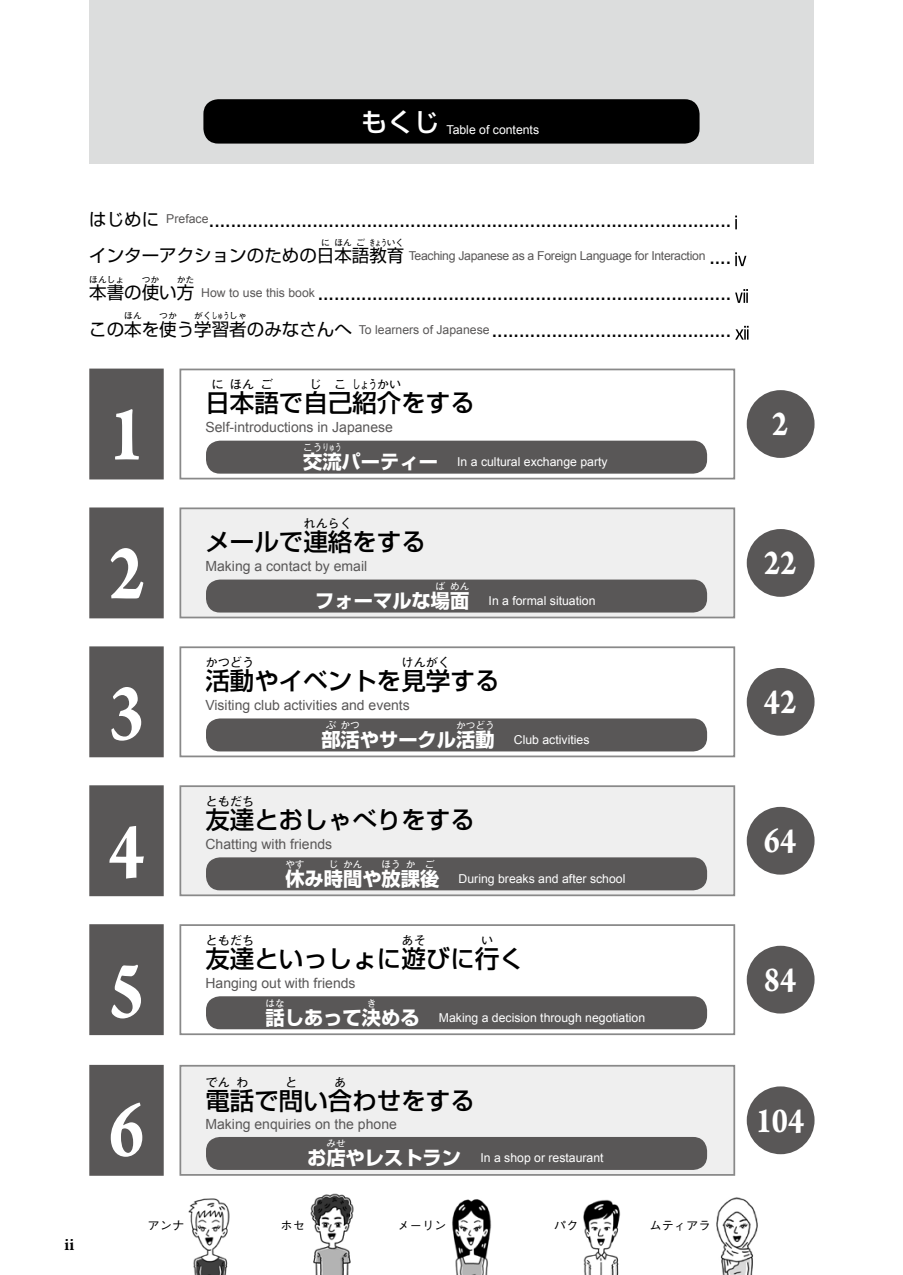
<style>
.page{position:relative;width:903px;height:1275px;background:#fff}
.page>*{position:absolute;margin:0;border:0;box-sizing:border-box;transform-origin:0 0}
.t1{font:84px "Arno Pro Bold Sm Text";color:#fff;scale:.83 1}
.t2{font:37.8px "Arno Pro Bold Sm Text";color:#fff;scale:.83 1}
.t3{font:500 24.5px "Shin Go Pro";color:#000}
.t4{font:21px "Shin Go Pro";color:#000}
.t5{font:700 19.25px "Shin Go Pro";color:#fff}
.t6{font:600 18.55px "Arno Pro";color:#000}
.t7{font:17.5px "Shin Go Pro";color:#000}
.t8{font:14px "Arial";color:#595757}
.t9{font:12.25px "Arial";color:#fff}
.t10{font:12.25px "Arial";letter-spacing:-.025em;color:#595757}
.t11{font:500 12.25px "Shin Go Pro";color:#000}
.t12{font:500 12.25px "Gothic BBB Pro";color:#000}
.t13{font:500 12.25px "Shin Go Pro";color:#000;scale:.67 1}
.t14{font:700 10.5px "Shin Go Pro";color:#fff}
.t15{font:700 9.62px "Shin Go Pro";color:#fff}
.t16{font:8.75px "Shin Go Pro";color:#000}
.t17{font:8.75px "Shin Go Pro";color:#000;scale:.67 1}
.s1{font-family:"Shin Go Pro";font-weight:500;font-size:26.25px}
.s2{font-size:17.5px}
.s3{font-family:"Shin Go Pro";font-size:21px;color:#000}
.s4{font-family:"Shin Go Pro";font-weight:700;font-size:19.25px}
</style>
<div class="page">
<img style="left:310px;top:1193px;width:44px;height:82px">
<img style="left:188px;top:1198px;width:42px;height:77px">
<img style="left:583px;top:1199px;width:38px;height:76px">
<img style="left:716px;top:1197px;width:42px;height:78px">
<img style="left:452px;top:1199px;width:40px;height:76px">
<div style="left:89px;top:0;width:725px;height:164px;background:#dcdddd"></div>
<div style="left:203px;top:99px;width:496px;height:45px;background:#000;border-radius:15px"></div>
<svg style="left:735px;top:216px;width:2px;height:13px"></svg>
<svg style="left:735px;top:252px;width:11px;height:14px"></svg>
<svg style="left:735px;top:289px;width:13px;height:14px"></svg>
<svg style="left:735px;top:326px;width:14px;height:14px"></svg>
<div style="left:179px;top:369px;width:556px;height:110px;border:2px solid #898989"></div>
<div style="left:90px;top:369px;width:73px;height:110px;background:#595757"></div>
<div style="left:89px;top:369px;width:75px;height:110px;border:2px solid #595757"></div>
<div style="left:206px;top:441px;width:501px;height:33px;background:#595757;border-radius:14px"></div>
<div style="left:747px;top:390px;width:67px;height:68px;background:#595757;border-radius:50%"></div>
<div style="left:179px;top:646px;width:556px;height:111px;border:2px solid #898989"></div>
<div style="left:90px;top:647px;width:73px;height:109px;background:#595757"></div>
<div style="left:89px;top:646px;width:75px;height:111px;border:2px solid #595757"></div>
<div style="left:206px;top:718px;width:501px;height:33px;background:#595757;border-radius:14px"></div>
<div style="left:747px;top:668px;width:67px;height:68px;background:#595757;border-radius:50%"></div>
<div style="left:180px;top:508px;width:554px;height:109px;background:#efefef"></div>
<div style="left:179px;top:507px;width:556px;height:111px;border:2px solid #898989"></div>
<div style="left:90px;top:508px;width:73px;height:109px;background:#595757"></div>
<div style="left:89px;top:507px;width:75px;height:111px;border:2px solid #595757"></div>
<div style="left:206px;top:580px;width:501px;height:32px;background:#595757;border-radius:14px"></div>
<div style="left:747px;top:529px;width:67px;height:68px;background:#595757;border-radius:50%"></div>
<div style="left:180px;top:786px;width:554px;height:109px;background:#efefef"></div>
<div style="left:179px;top:785px;width:556px;height:111px;border:2px solid #898989"></div>
<div style="left:90px;top:786px;width:73px;height:109px;background:#595757"></div>
<div style="left:89px;top:785px;width:75px;height:111px;border:2px solid #595757"></div>
<div style="left:206px;top:857px;width:501px;height:33px;background:#595757;border-radius:14px"></div>
<div style="left:747px;top:807px;width:67px;height:68px;background:#595757;border-radius:50%"></div>
<div style="left:179px;top:924px;width:556px;height:111px;border:2px solid #898989"></div>
<div style="left:90px;top:925px;width:73px;height:109px;background:#595757"></div>
<div style="left:89px;top:924px;width:75px;height:111px;border:2px solid #595757"></div>
<div style="left:206px;top:996px;width:501px;height:33px;background:#595757;border-radius:14px"></div>
<div style="left:747px;top:946px;width:67px;height:67px;background:#595757;border-radius:50%"></div>
<div style="left:180px;top:1066px;width:554px;height:109px;background:#efefef"></div>
<div style="left:179px;top:1065px;width:556px;height:111px;border:2px solid #898989"></div>
<div style="left:90px;top:1066px;width:73px;height:109px;background:#595757"></div>
<div style="left:89px;top:1065px;width:75px;height:111px;border:2px solid #595757"></div>
<div style="left:206px;top:1137px;width:501px;height:33px;background:#595757;border-radius:14px"></div>
<div style="left:747px;top:1086px;width:67px;height:68px;background:#595757;border-radius:50%"></div>
<p class="t9" style="left:361px;top:121px;width:179px"><span class="s1">もくじ</span> Table of contents</p>
<p class="t4" style="left:89px;top:202px;width:643px"><span class="s2">はじめに</span> <sup>Preface</sup>................................................................................................</p>
<p class="t7" style="left:89px;top:241px;width:317px">インターアクションのための日本語教育</p>
<p class="t16" style="left:321px;top:235px;width:10px">に</p>
<p class="t16" style="left:334px;top:235px;width:19px">ほん</p>
<p class="t16" style="left:356px;top:235px;width:10px">ご</p>
<p class="t17" style="left:369px;top:235px;width:54px">きょういく</p>
<p class="t10" style="left:409px;top:248px;width:324px">Teaching Japanese as a Foreign Language for Interaction <span class="s3">....</span></p>
<p class="t16" style="left:89px;top:272px;width:37px">ほんしょ</p>
<p class="t16" style="left:142px;top:272px;width:19px">つか</p>
<p class="t16" style="left:177px;top:272px;width:19px">かた</p>
<p class="t7" style="left:89px;top:278px;width:106px">本書の使い方</p>
<p class="t4" style="left:201px;top:275px;width:531px"><sup>How</sup> <sup>to</sup> <sup>use</sup> <sup>this</sup> <sup>book</sup> ............................................................................</p>
<p class="t7" style="left:89px;top:315px;width:159px">この本を使う学習者</p>
<p class="t16" style="left:124px;top:309px;width:19px">ほん</p>
<p class="t16" style="left:159px;top:309px;width:19px">つか</p>
<p class="t16" style="left:194px;top:309px;width:54px">がくしゅうしゃ</p>
<p class="t4" style="left:247px;top:312px;width:486px"><span class="s2">のみなさんへ</span> <sup>To</sup> <sup>learners</sup> <sup>of</sup> <sup>Japanese</sup> ............................................</p>
<h1 class="t1" style="left:109px;top:385px;width:45px">1</h1>
<h1 class="t1" style="left:109px;top:524px;width:45px">2</h1>
<h1 class="t1" style="left:109px;top:662px;width:45px">3</h1>
<h1 class="t1" style="left:109px;top:801px;width:45px">4</h1>
<h1 class="t1" style="left:109px;top:940px;width:45px">5</h1>
<h1 class="t1" style="left:109px;top:1081px;width:45px">6</h1>
<p class="t11" style="left:212px;top:374px;width:14px">に</p>
<p class="t11" style="left:230px;top:374px;width:26px">ほん</p>
<p class="t11" style="left:261px;top:374px;width:14px">ご</p>
<p class="t11" style="left:310px;top:374px;width:14px">じ</p>
<p class="t11" style="left:334px;top:374px;width:14px">こ</p>
<p class="t13" style="left:352px;top:374px;width:75px">しょうかい</p>
<p class="t8" style="left:205px;top:418px;width:189px">Self-introductions in Japanese</p>
<p class="t3" style="left:205px;top:383px;width:271px">日本語で自己紹介をする</p>
<p class="t15" style="left:303px;top:440px;width:40px">こうりゅう</p>
<p class="t9" style="left:342px;top:454px;width:267px"><span class="s4">パーティー　</span>In a cultural exchange party</p>
<p class="t5" style="left:303px;top:446px;width:40px">交流</p>
<p class="t11" style="left:303px;top:513px;width:50px">れんらく</p>
<p class="t8" style="left:205px;top:557px;width:163px">Making a contact by email</p>
<p class="t3" style="left:205px;top:521px;width:222px">メールで連絡をする</p>
<p class="t15" style="left:436px;top:578px;width:11px">ば</p>
<p class="t15" style="left:450px;top:578px;width:21px">めん</p>
<p class="t5" style="left:315px;top:585px;width:155px">フォーマルな場面</p>
<p class="t9" style="left:489px;top:593px;width:108px">In a formal situation</p>
<p class="t11" style="left:205px;top:652px;width:50px">かつどう</p>
<p class="t11" style="left:401px;top:652px;width:50px">けんがく</p>
<p class="t8" style="left:205px;top:696px;width:206px">Visiting club activities and events</p>
<p class="t3" style="left:205px;top:660px;width:295px">活動やイベントを見学する</p>
<p class="t14" style="left:326px;top:716px;width:36px">ぶかつ</p>
<p class="t15" style="left:456px;top:717px;width:40px">かつどう</p>
<p class="t5" style="left:321px;top:724px;width:175px">部活やサークル活動</p>
<p class="t9" style="left:514px;top:731px;width:77px">Club activities</p>
<p class="t11" style="left:205px;top:791px;width:50px">ともだち</p>
<p class="t8" style="left:205px;top:835px;width:128px">Chatting with friends</p>
<p class="t3" style="left:205px;top:799px;width:271px">友達とおしゃべりをする</p>
<p class="t15" style="left:285px;top:856px;width:21px">やす</p>
<p class="t15" style="left:329px;top:856px;width:11px">じ</p>
<p class="t15" style="left:343px;top:856px;width:21px">かん</p>
<p class="t15" style="left:382px;top:856px;width:21px">ほう</p>
<p class="t15" style="left:406px;top:856px;width:11px">か</p>
<p class="t15" style="left:425px;top:856px;width:11px">ご</p>
<p class="t5" style="left:285px;top:863px;width:155px">休み時間や放課後</p>
<p class="t9" style="left:459px;top:870px;width:168px">During breaks and after school</p>
<p class="t11" style="left:205px;top:930px;width:50px">ともだち</p>
<p class="t11" style="left:401px;top:930px;width:26px">あそ</p>
<p class="t11" style="left:481px;top:930px;width:14px">い</p>
<p class="t8" style="left:205px;top:974px;width:152px">Hanging out with friends</p>
<p class="t3" style="left:205px;top:938px;width:320px">友達といっしょに遊びに行く</p>
<p class="t15" style="left:266px;top:995px;width:21px">はな</p>
<p class="t15" style="left:367px;top:995px;width:11px">き</p>
<p class="t5" style="left:266px;top:1002px;width:117px">話しあって決</p>
<p class="t9" style="left:381px;top:1009px;width:266px"><span class="s4">める　</span>Making a decision through negotiation</p>
<p class="t11" style="left:205px;top:1072px;width:26px">でん</p>
<p class="t11" style="left:236px;top:1072px;width:14px">わ</p>
<p class="t11" style="left:285px;top:1072px;width:14px">と</p>
<p class="t11" style="left:334px;top:1072px;width:14px">あ</p>
<p class="t8" style="left:205px;top:1114px;width:193px">Making enquiries on the phone</p>
<p class="t3" style="left:205px;top:1081px;width:271px">電話で問い合わせをする</p>
<p class="t15" style="left:326px;top:1136px;width:21px">みせ</p>
<p class="t5" style="left:307px;top:1143px;width:40px">お店</p>
<p class="t9" style="left:346px;top:1150px;width:259px"><span class="s4">やレストラン　</span>In a shop or restaurant</p>
<p class="t6" style="left:64px;top:1234px;width:11px">ii</p>
<p class="t12" style="left:148px;top:1215px;width:38px">アンナ</p>
<p class="t12" style="left:281px;top:1215px;width:26px">ホセ</p>
<p class="t12" style="left:397px;top:1215px;width:50px">メーリン</p>
<p class="t12" style="left:554px;top:1215px;width:26px">パク</p>
<p class="t12" style="left:649px;top:1215px;width:63px">ムティアラ</p>
<h2 class="t2" style="left:772px;top:402px;width:21px">2</h2>
<h2 class="t2" style="left:764px;top:541px;width:41px">22</h2>
<h2 class="t2" style="left:764px;top:680px;width:41px">42</h2>
<h2 class="t2" style="left:764px;top:819px;width:41px">64</h2>
<h2 class="t2" style="left:764px;top:957px;width:41px">84</h2>
<h2 class="t2" style="left:756px;top:1098px;width:60px">104</h2>
</div>
